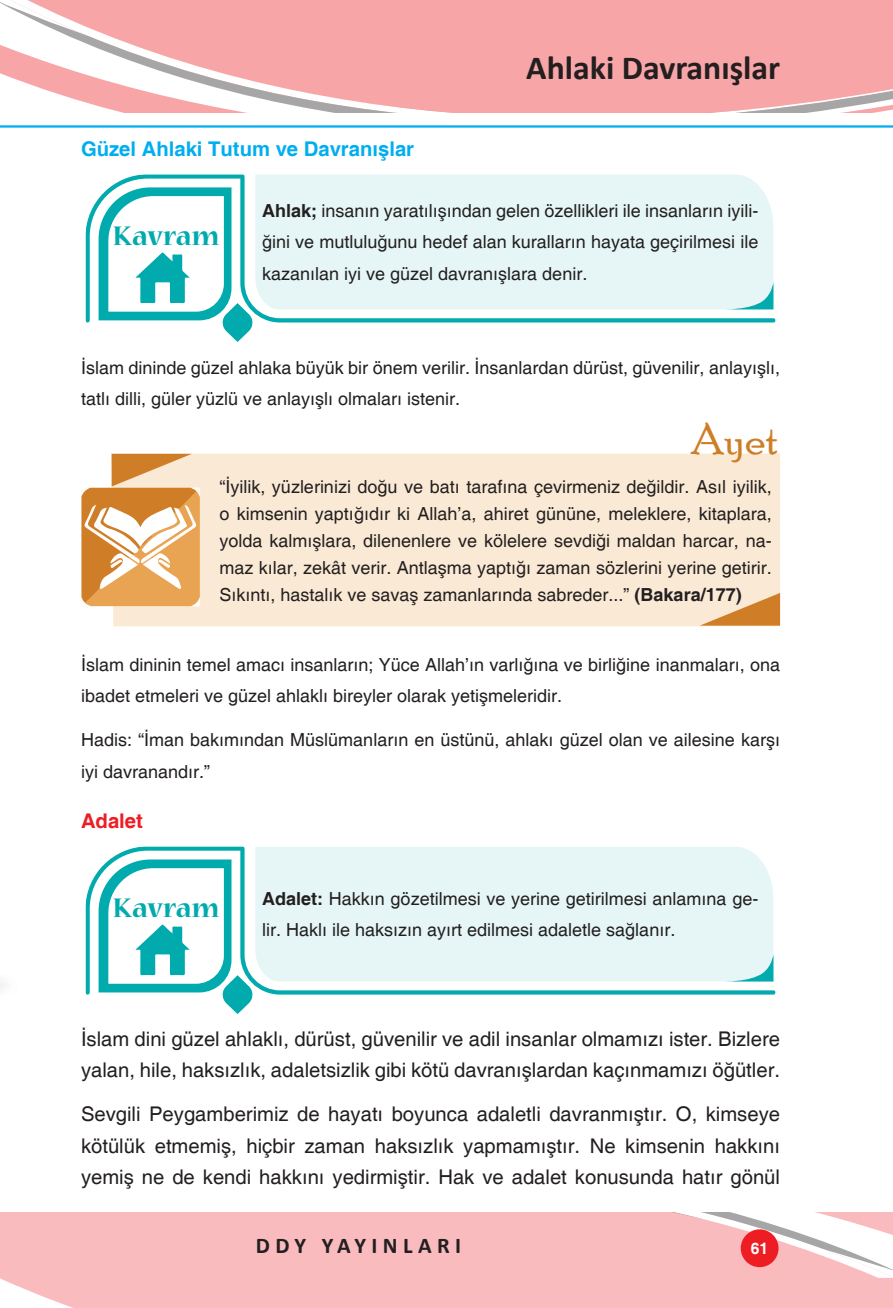
<style>
.page{position:relative;width:893px;height:1308px;background:#fff}
.page>*{position:absolute;margin:0;border:0;box-sizing:border-box;transform-origin:0 0}
.t1{font:45px "Poor Richard";color:#cf7e27}
.t2{font:700 33.75px "Calibri";color:#231f20}
.t3{font:700 29.93px "Nueva Std";color:#00aaad}
.t4{font:700 22.5px "Calibri";letter-spacing:.24em;color:#231f20}
.t5{font:20.25px/31.5px "Helvetica";color:#231f20}
.t6{font:700 20.25px "Helvetica";color:#00aeef}
.t7{font:700 20.25px "Helvetica";color:#ee1d23}
.t8{font:18px/31.5px "Helvetica";color:#231f20}
.t9{font:700 15.75px "Helvetica";color:#fff}
.s1{font-weight:700}
</style>
<div class="page">
<div style="left:0;top:1277px;width:893px;height:30px;background:#f9bbbd"></div>
<svg style="left:0;top:1235px;width:893px;height:42px;background:#f8bec0"></svg>
<svg style="left:0;top:1213px;width:893px;height:22px;background:#f7c2c4"></svg>
<div style="left:742px;top:1230px;width:35px;height:36px;background:#ee1d23;border-radius:50%"></div>
<div style="left:741px;top:1229px;width:37px;height:38px;border:2px solid #ee1d23;border-radius:50%"></div>
<svg style="left:0;top:0;width:893px;height:45px;background:#f7abad"></svg>
<svg style="left:0;top:45px;width:893px;height:67px;fill:#f8a5a7"></svg>
<hr style="left:0;top:125px;width:893px;height:3px;background:#00aeef">
<svg style="left:86px;top:174px;width:690px;height:148px;background:#dff4f4"></svg>
<svg style="left:723px;top:282px;width:50px;height:28px"></svg>
<svg style="left:99px;top:187px;width:155px;height:155px"></svg>
<div style="left:111px;top:453px;width:669px;height:173px;background:#faead5"></div>
<svg style="left:700px;top:593px;width:80px;height:32px;background:#e4b47f"></svg>
<svg style="left:81px;top:454px;width:120px;height:153px"></svg>
<svg style="left:86px;top:846px;width:690px;height:148px;background:#e0f4f4"></svg>
<svg style="left:723px;top:953px;width:50px;height:29px"></svg>
<svg style="left:99px;top:859px;width:155px;height:155px"></svg>
<p class="t6" style="left:81px;top:137px;width:335px">Güzel Ahlaki Tutum ve Davranışlar</p>
<h2 class="t2" style="left:526px;top:44px;width:255px">Ahlaki Davranışlar</h2>
<h3 class="t3" style="left:113px;top:222px;width:108px">Kavram</h3>
<p class="t8" style="left:262px;top:195px;width:498px;text-align:justify"><span class="s1">Ahlak;</span> insanın yaratılışından gelen özellikleri ile insanların iyili&shy;ğini ve mutluluğunu hedef alan kuralların hayata geçirilmesi ile kazanılan iyi ve güzel davranışlara denir.</p>
<p class="t8" style="left:81px;top:352px;width:701px">İslam dininde güzel ahlaka büyük bir önem verilir. İnsanlardan dürüst, güvenilir, anlayışlı, tatlı dilli, güler yüzlü ve anlayışlı olmaları istenir.</p>
<h1 class="t1" style="left:691px;top:413px;width:89px">Ayet</h1>
<p class="t8" style="left:219px;top:473px;width:554px;line-height:27px;text-align:justify">“İyilik, yüzlerinizi doğu ve batı tarafına çevirmeniz değildir. Asıl iyilik, o kimsenin yaptığıdır ki Allah’a, ahiret gününe, meleklere, kitaplara, yolda kalmışlara, dilenenlere ve kölelere sevdiği maldan harcar, na&shy;maz kılar, zekât verir. Antlaşma yaptığı zaman sözlerini yerine getirir.<br>Sıkıntı, hastalık ve savaş zamanlarında sabreder...” <span class="s1">(Bakara/177)</span></p>
<p class="t8" style="left:81px;top:649px;width:701px">İslam dininin temel amacı insanların; Yüce Allah’ın varlığına ve birliğine inanmaları, ona ibadet etmeleri ve güzel ahlaklı bireyler olarak yetişmeleridir.</p>
<p class="t8" style="left:81px;top:725px;width:701px">Hadis: “İman bakımından Müslümanların en üstünü, ahlakı güzel olan ve ailesine karşı iyi davranandır.”</p>
<p class="t7" style="left:81px;top:808px;width:63px">Adalet</p>
<h3 class="t3" style="left:113px;top:894px;width:108px">Kavram</h3>
<p class="t8" style="left:262px;top:883px;width:498px"><span class="s1">Adalet:</span> Hakkın gözetilmesi ve yerine getirilmesi anlamına ge&shy;lir. Haklı ile haksızın ayırt edilmesi adaletle sağlanır.</p>
<p class="t5" style="left:81px;top:1023px;width:701px">İslam dini güzel ahlaklı, dürüst, güvenilir ve adil insanlar olmamızı ister. Bizlere yalan, hile, haksızlık, adaletsizlik gibi kötü davranışlardan kaçınmamızı öğütler.</p>
<p class="t5" style="left:81px;top:1099px;width:701px;text-align:justify">Sevgili Peygamberimiz de hayatı boyunca adaletli davranmıştır. O, kimseye kötülük etmemiş, hiçbir zaman haksızlık yapmamıştır. Ne kimsenin hakkını yemiş ne de kendi hakkını yedirmiştir. Hak ve adalet konusunda hatır gönül</p>
<p class="t4" style="left:256px;top:1229px;width:207px">DDY YAYINLARI</p>
<p class="t9" style="left:751px;top:1238px;width:19px">61</p>
</div>
